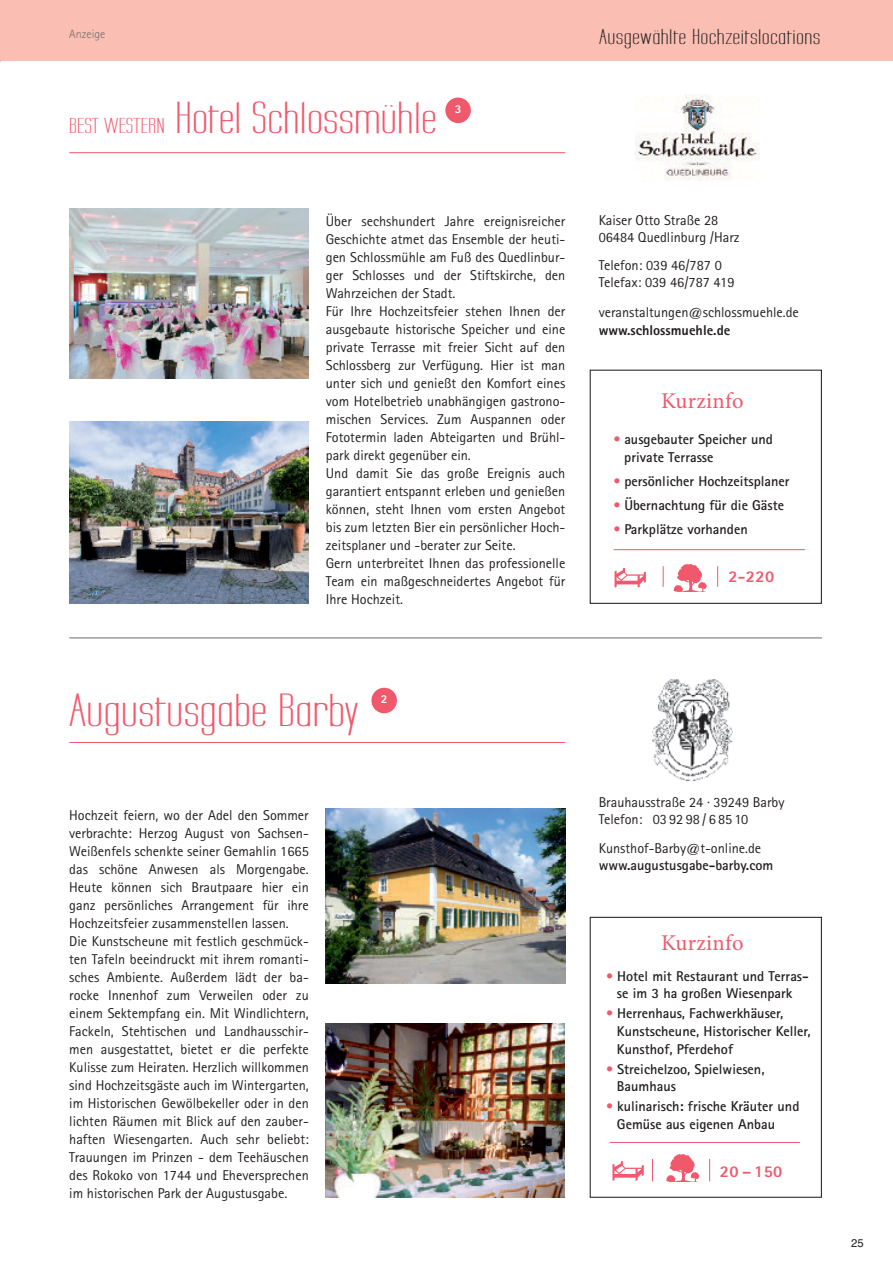
<style>
.page{position:relative;width:893px;height:1263px;background:#fff}
.page>*{position:absolute;margin:0;border:0;box-sizing:border-box;transform-origin:0 0}
.t1{font:40.5px "Labtop Secundo Wide";color:#f0596c}
.t2{font:39px "Labtop Secundo Wide";color:#f0596c}
.t3{font:22.5px "Minion Pro";letter-spacing:.015em;color:#f0596c}
.t4{font:18.75px "Labtop Secundo Wide";letter-spacing:.025em;color:#231f20}
.t5{font:800 16.5px "Rotis Sans Serif";letter-spacing:.025em;color:#f0596c}
.t6{font:14.25px/18px "Rotis Sans Serif";color:#231f20}
.t7{font:700 14.25px/17.9px "Rotis Sans Serif";color:#231f20}
.t8{font:800 14.25px "Rotis Sans Serif";color:#231f20}
.t9{font:300 12px "Rotis Sans Serif";letter-spacing:.005em;color:#6c6d70}
.t10{font:800 12px "Rotis Sans Serif";color:#fff}
.t11{font:11.25px "Helvetica";color:#231f20}
.s1{font-size:18.75px}
.s2{font-weight:400;color:#f0596c}
</style>
<div class="page">
<hr style="left:0;top:0;width:1px;height:62px;background:#fabeb2">
<div style="left:1px;top:0;width:892px;height:61px;background:#fabeb2"></div>
<hr style="left:69px;top:637px;width:753px;height:2px;background:#9b9da0">
<div style="left:590px;top:917px;width:232px;height:281px;border:1px solid #231f20"></div>
<img style="left:652px;top:679px;width:81px;height:101px">
<hr style="left:69px;top:742px;width:496px;height:1px;background:#f0596c">
<img style="left:326px;top:809px;width:239px;height:174px">
<img style="left:326px;top:1023px;width:238px;height:175px">
<div style="left:371px;top:688px;width:26px;height:25px;background:#f0596c;border-radius:50%"></div>
<hr style="left:610px;top:1142px;width:190px;height:1px;background:#f0596c">
<svg style="left:612px;top:1161px;width:32px;height:19px"></svg>
<svg style="left:666px;top:1154px;width:33px;height:28px"></svg>
<svg style="left:652px;top:1159px;width:1px;height:22px"></svg>
<svg style="left:709px;top:1159px;width:1px;height:22px"></svg>
<img style="left:636px;top:94px;width:124px;height:89px">
<hr style="left:69px;top:152px;width:496px;height:1px;background:#f0596c">
<img style="left:69px;top:421px;width:240px;height:183px">
<img style="left:69px;top:208px;width:240px;height:170px">
<div style="left:445px;top:98px;width:26px;height:25px;background:#f0596c;border-radius:50%"></div>
<div style="left:590px;top:370px;width:232px;height:234px;border:1px solid #231f20"></div>
<svg style="left:615px;top:568px;width:31px;height:19px"></svg>
<hr style="left:613px;top:549px;width:192px;height:1px;background:#f0596c">
<svg style="left:663px;top:566px;width:1px;height:21px"></svg>
<svg style="left:717px;top:566px;width:1px;height:21px"></svg>
<svg style="left:673px;top:564px;width:34px;height:28px"></svg>
<p class="t9" style="left:69px;top:30px;width:38px">Anzeige</p>
<h3 class="t4" style="left:599px;top:25px;width:223px">Ausgewählte Hochzeitslocations</h3>
<h2 class="t2" style="left:69px;top:93px;width:369px"><span class="s1">BEST WESTERN</span> Hotel Schlossmühle</h2>
<p class="t10" style="left:455px;top:104px;width:8px">3</p>
<p class="t6" style="left:326px;top:213px;width:241px">Über sechshundert Jahre ereignisreicher Geschichte atmet das Ensemble der heuti&shy;gen Schlossmühle am Fuß des Quedlinbur&shy;ger Schlosses und der Stiftskirche, den Wahrzeichen der Stadt.<br>Für Ihre Hochzeitsfeier stehen Ihnen der ausgebaute historische Speicher und eine private Terrasse mit freier Sicht auf den Schlossberg zur Verfügung. Hier ist man unter sich und genießt den Komfort eines vom Hotelbetrieb unabhängigen gastrono&shy;mischen Services. Zum Auspannen oder Fototermin laden Abteigarten und Brühl&shy;park direkt gegenüber ein.<br>Und damit Sie das große Ereignis auch garantiert entspannt erleben und genießen können, steht Ihnen vom ersten Angebot bis zum letzten Bier ein persönlicher Hoch&shy;zeitsplaner und -berater zur Seite.<br>Gern unterbreitet Ihnen das professionelle Team ein maßgeschneidertes Angebot für Ihre Hochzeit.</p>
<p class="t6" style="left:599px;top:213px;width:143px;line-height:17.1px">Kaiser Otto Straße 28<br>06484 Quedlinburg /Harz</p>
<p class="t6" style="left:599px;top:258px;width:137px;line-height:17.1px">Telefon: 039 46/787 0<br>Telefax: 039 46/787 419</p>
<p class="t6" style="left:599px;top:305px;width:202px">veranstaltungen@schlossmuehle.de</p>
<p class="t8" style="left:599px;top:325px;width:133px">www.schlossmuehle.de</p>
<h3 class="t3" style="left:661px;top:392px;width:84px">Kurzinfo</h3>
<p class="t7" style="left:624px;top:431px;width:150px;text-indent:-11px"><span class="s2">•</span> ausgebauter Speicher und private Terrasse</p>
<p class="t7" style="left:613px;top:473px;width:178px"><span class="s2">•</span> persönlicher Hochzeitsplaner</p>
<p class="t7" style="left:613px;top:498px;width:172px"><span class="s2">•</span> Übernachtung für die Gäste</p>
<p class="t7" style="left:613px;top:522px;width:136px"><span class="s2">•</span> Parkplätze vorhanden</p>
<p class="t5" style="left:728px;top:571px;width:47px">2-220</p>
<h1 class="t1" style="left:69px;top:685px;width:290px">Augustusgabe Barby</h1>
<p class="t10" style="left:381px;top:694px;width:8px">2</p>
<p class="t6" style="left:69px;top:807px;width:241px">Hochzeit feiern, wo der Adel den Sommer verbrachte: Herzog August von Sachsen-Weißenfels schenkte seiner Gemahlin 1665 das schöne Anwesen als Morgengabe.<br>Heute können sich Brautpaare hier ein ganz persönliches Arrangement für ihre Hochzeitsfeier zusammenstellen lassen.<br>Die Kunstscheune mit festlich geschmück&shy;ten Tafeln beeindruckt mit ihrem romanti&shy;sches Ambiente. Außerdem lädt der ba&shy;rocke Innenhof zum Verweilen oder zu einem Sektempfang ein. Mit Windlichtern, Fackeln, Stehtischen und Landhausschir&shy;men ausgestattet, bietet er die perfekte Kulisse zum Heiraten. Herzlich willkommen sind Hochzeitsgäste auch im Wintergarten, im Historischen Gewölbekeller oder in den lichten Räumen mit Blick auf den zauber&shy;haften Wiesengarten. Auch sehr beliebt:<br>Trauungen im Prinzen - dem Teehäuschen des Rokoko von 1744 und Eheversprechen im historischen Park der Augustusgabe.</p>
<p class="t6" style="left:599px;top:795px;width:187px;line-height:17.1px">Brauhausstraße 24 · 39249 Barby<br>Telefon: 03 92 98 / 6 85 10</p>
<p class="t6" style="left:599px;top:840px;width:164px">Kunsthof-Barby@t-online.de</p>
<p class="t7" style="left:599px;top:858px;width:176px">www.augustusgabe-barby.com</p>
<h3 class="t3" style="left:661px;top:934px;width:84px">Kurzinfo</h3>
<p class="t7" style="left:606px;top:968px;width:204px;text-align:center"><span class="s2">•</span> Hotel mit Restaurant und Terras&shy;se im 3 ha großen Wiesenpark</p>
<p class="t7" style="left:617px;top:1006px;width:195px;text-indent:-11px"><span class="s2">•</span> Herrenhaus, Fachwerkhäuser,<br>Kunstscheune, Historischer Keller,<br>Kunsthof, Pferdehof</p>
<p class="t7" style="left:617px;top:1061px;width:149px;text-indent:-11px"><span class="s2">•</span> Streichelzoo, Spielwiesen,<br>Baumhaus</p>
<p class="t7" style="left:617px;top:1099px;width:184px;text-indent:-11px"><span class="s2">•</span> kulinarisch: frische Kräuter und<br>Gemüse aus eigenen Anbau</p>
<p class="t5" style="left:720px;top:1166px;width:64px">20 – 150</p>
<p class="t11" style="left:851px;top:1236px;width:14px">25</p>
</div>
